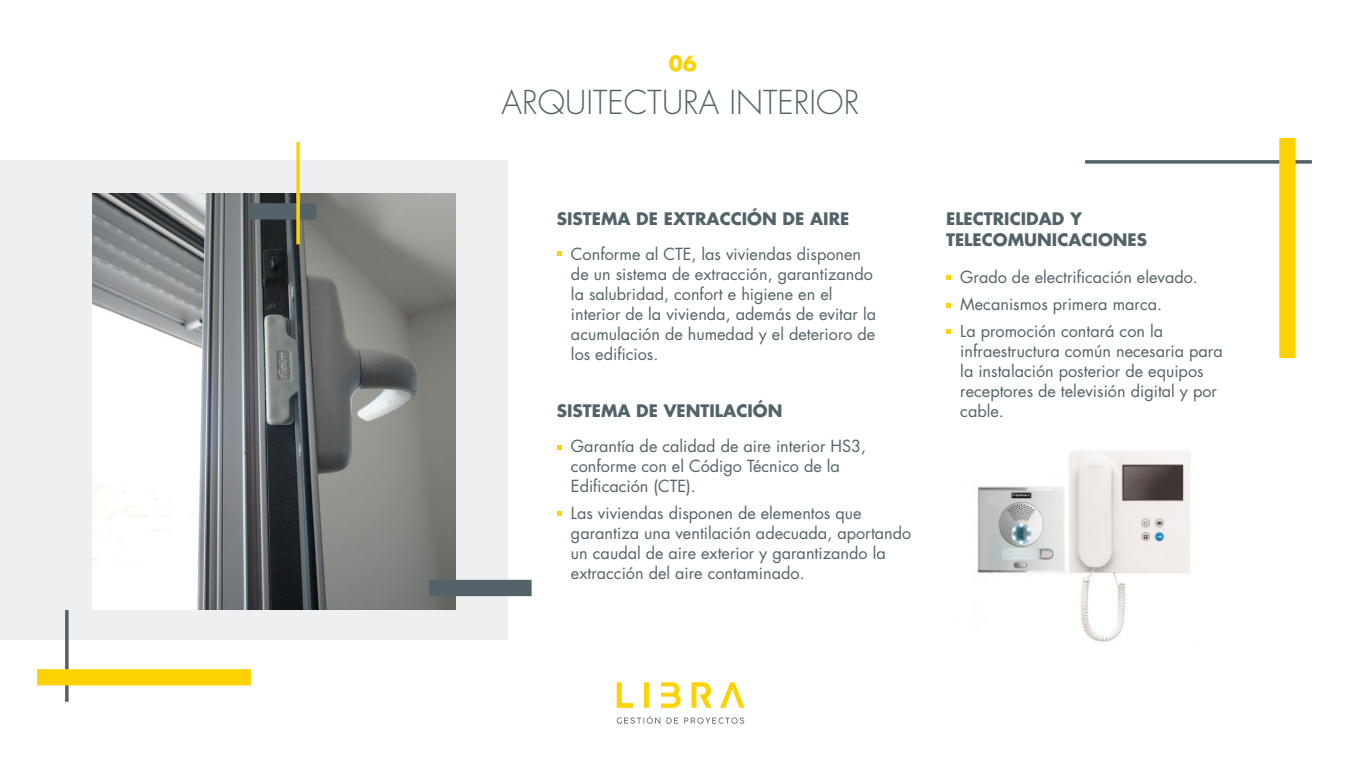
<style>
.page{position:relative;width:1361px;height:766px;background:#fff}
.page>*{position:absolute;margin:0;border:0;box-sizing:border-box;transform-origin:0 0}
.t1{font:300 32.1px "Futura Std";color:#536369}
.t2{font:700 20.4px "Futura Std";color:#fdd200}
.t3{font:700 16.8px/21.3px "Futura Std";color:#536369}
.t4{font:16.2px/20px "Futura Std";color:#536369}
</style>
<div class="page">
<div style="left:0;top:160px;width:507px;height:479px;background:#eeeff0"></div>
<svg style="left:1085px;top:160px;width:227px;height:4px"></svg>
<svg style="left:65px;top:610px;width:4px;height:91px"></svg>
<div style="left:1279px;top:138px;width:16px;height:220px;background:#fdd200"></div>
<div style="left:37px;top:669px;width:214px;height:16px;background:#fdd200"></div>
<svg style="left:644px;top:682px;width:5px;height:25px"></svg>
<svg style="left:720px;top:682px;width:24px;height:25px"></svg>
<svg style="left:691px;top:682px;width:20px;height:25px"></svg>
<svg style="left:661px;top:682px;width:20px;height:25px"></svg>
<svg style="left:617px;top:682px;width:16px;height:25px"></svg>
<svg style="left:617px;top:715px;width:127px;height:8px"></svg>
<svg style="left:557px;top:251px;width:4px;height:5px"></svg>
<svg style="left:557px;top:445px;width:4px;height:5px"></svg>
<svg style="left:557px;top:511px;width:4px;height:5px"></svg>
<svg style="left:946px;top:275px;width:5px;height:4px"></svg>
<svg style="left:946px;top:329px;width:5px;height:5px"></svg>
<svg style="left:946px;top:303px;width:5px;height:5px"></svg>
<img style="left:92px;top:193px;width:363px;height:416px">
<img style="left:977px;top:451px;width:213px;height:191px">
<div style="left:248px;top:203px;width:68px;height:16px;background:#536369"></div>
<svg style="left:296px;top:142px;width:4px;height:102px"></svg>
<div style="left:429px;top:579px;width:102px;height:17px;background:#536369"></div>
<p class="t2" style="left:669px;top:50px;width:29px">06</p>
<h1 class="t1" style="left:502px;top:83px;width:359px">ARQUITECTURA INTERIOR</h1>
<p class="t3" style="left:557px;top:208px;width:294px">SISTEMA DE EXTRACCIÓN DE AIRE</p>
<p class="t4" style="left:571px;top:244px;width:307px">Conforme al CTE, las viviendas disponen de un sistema de extracción, garantizando la salubridad, confort e higiene en el interior de la vivienda, además de evitar la acumulación de humedad y el deterioro de los edificios.</p>
<p class="t3" style="left:557px;top:400px;width:227px">SISTEMA DE VENTILACIÓN</p>
<p class="t4" style="left:571px;top:436px;width:297px">Garantía de calidad de aire interior HS3, conforme con el Código Técnico de la<br>Edificación (CTE).</p>
<p class="t4" style="left:571px;top:503px;width:342px">Las viviendas disponen de elementos que garantiza una ventilación adecuada, aportando un caudal de aire exterior y garantizando la extracción del aire contaminado.</p>
<p class="t3" style="left:946px;top:208px;width:202px">ELECTRICIDAD Y<br>TELECOMUNICACIONES</p>
<p class="t4" style="left:960px;top:263px;width:239px;line-height:27.1px">Grado de electrificación elevado.<br>Mecanismos primera marca.<br>La promoción contará con la</p>
<p class="t4" style="left:960px;top:341px;width:264px">infraestructura común necesaria para la instalación posterior de equipos receptores de televisión digital y por cable.</p>
</div>
